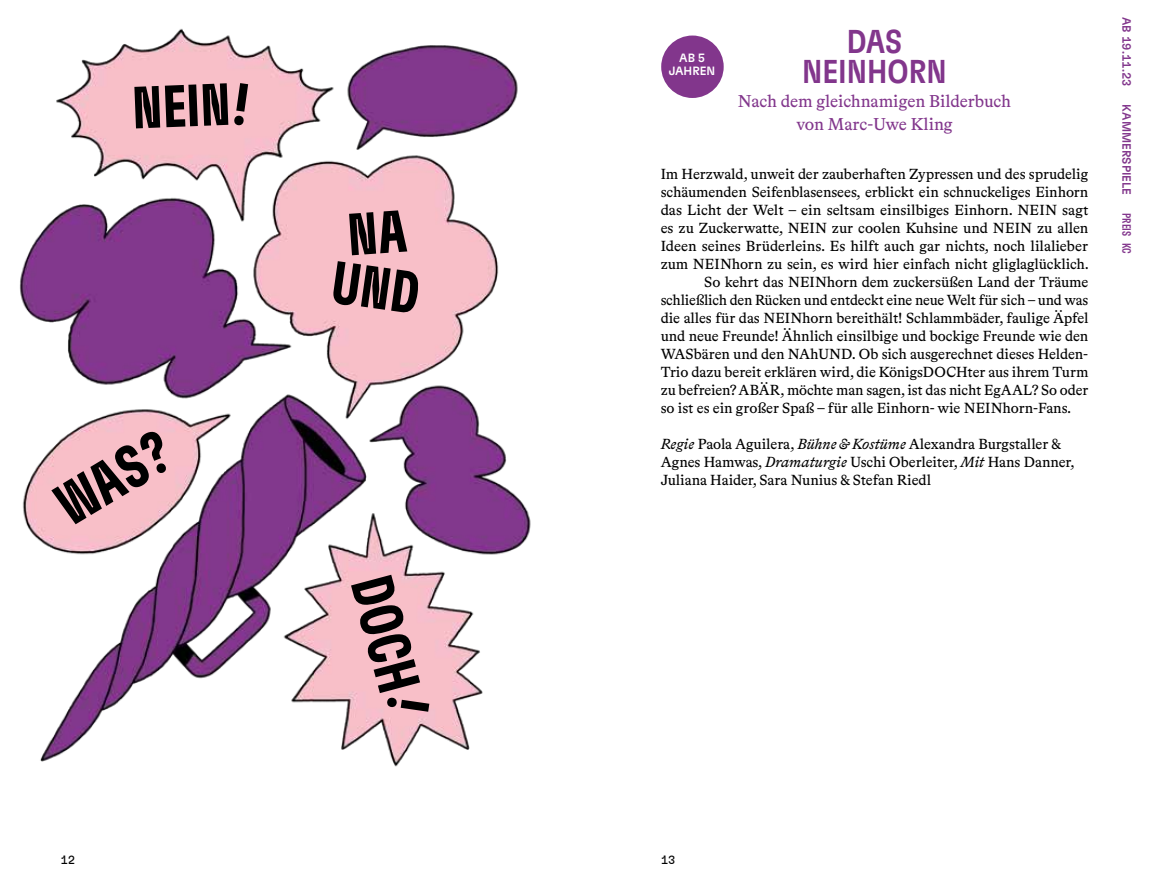
<style>
.page{position:relative;width:1149px;height:893px;background:#fff}
.page>*{position:absolute;margin:0;border:0;box-sizing:border-box;transform-origin:0 0}
.t1{font:59.4px "GT Flexa Cm Bd";color:#000}
.t2{font:500 condensed 33px/30px "GT Flexa";color:#82368c;text-align:center}
.t3{font:17.25px/22.5px "Bradford LL";letter-spacing:-.005em;color:#82368c;text-align:center}
.t4{font:14.7px/18px "Bradford LL";color:#000}
.t5{font:500 12px "GT Flexa";color:#82368c}
.t6{font:500 12px/12.8px "GT Flexa";color:#fff;text-align:center}
.t7{font:12px "GT Flexa Cm Md";color:#82368c}
.t8{font:12px "GT Flexa VF";color:#000}
.s1{font-style:italic}
</style>
<div class="page">
<img style="left:19px;top:28px;width:512px;height:739px">
<div style="left:661px;top:36px;width:62px;height:62px;background:#82368c;border-radius:50%"></div>
<svg style="left:233px;top:83px;width:16px;height:43px"></svg>
<svg style="left:386px;top:697px;width:43px;height:15px"></svg>
<div style="left:349px;top:210px;width:58px;height:45px;background:#f8bfc8"></div>
<div style="left:332px;top:261px;width:88px;height:53px;background:#f8bfc8"></div>
<div style="left:51px;top:429px;width:122px;height:97px;background:#f8bfc8"></div>
<h1 class="t1" style="left:131px;top:72px;width:100px;rotate:-2deg">NEIN</h1>
<h1 class="t1" style="left:404px;top:568px;width:119px;rotate:75deg">DOCH</h1>
<p class="t6" style="left:668px;top:51px;width:48px">AB 5<br>JAHREN</p>
<h2 class="t2" style="left:802px;top:25px;width:146px">DAS<br>NEINHORN</h2>
<p class="t3" style="left:737px;top:89px;width:274px">Nach dem gleichnamigen Bilderbuch von Marc-Uwe Kling</p>
<p class="t4" style="left:660px;top:164px;width:429px">Im Herzwald, unweit der zauberhaften Zypressen und des sprudelig</p>
<p class="t4" style="left:660px;top:182px;width:429px">schäumenden Seifenblasensees, erblickt ein schnuckeliges Einhorn</p>
<p class="t4" style="left:660px;top:200px;width:429px">das Licht der Welt – ein seltsam einsilbiges Einhorn. NEIN sagt</p>
<p class="t4" style="left:660px;top:218px;width:429px">es zu Zuckerwatte, NEIN zur coolen Kuhsine und NEIN zu allen</p>
<p class="t4" style="left:660px;top:236px;width:429px">Ideen seines Brüderleins. Es hilft auch gar nichts, noch lilalieber</p>
<p class="t4" style="left:660px;top:254px;width:430px">zum NEINhorn zu sein, es wird hier einfach nicht gliglaglücklich.</p>
<p class="t4" style="left:704px;top:272px;width:385px">So kehrt das NEINhorn dem zuckersüßen Land der Träume</p>
<p class="t4" style="left:660px;top:290px;width:429px">schließlich den Rücken und entdeckt eine neue Welt für sich – und was</p>
<p class="t4" style="left:660px;top:308px;width:429px">die alles für das NEINhorn bereithält! Schlammbäder, faulige Äpfel</p>
<p class="t4" style="left:660px;top:326px;width:429px">und neue Freunde! Ähnlich einsilbige und bockige Freunde wie den</p>
<p class="t4" style="left:660px;top:344px;width:429px">WASbären und den NAhUND. Ob sich ausgerechnet dieses Helden-</p>
<p class="t4" style="left:660px;top:362px;width:429px">Trio dazu bereit erklären wird, die KönigsDOCHter aus ihrem Turm</p>
<p class="t4" style="left:660px;top:380px;width:429px">zu befreien? ABÄR, möchte man sagen, ist das nicht EgAAL? So oder</p>
<p class="t4" style="left:660px;top:398px;width:412px">so ist es ein großer Spaß – für alle Einhorn- wie NEINhorn-Fans.</p>
<p class="t4" style="left:660px;top:434px;width:415px"><span class="s1">Regie</span> Paola Aguilera, <span class="s1">Bühne &amp; Kostüme</span> Alexandra Burgstaller &amp;<br>Agnes Hamwas, <span class="s1">Dramaturgie</span> Uschi Oberleiter, <span class="s1">Mit</span> Hans Danner,<br>Juliana Haider, Sara Nunius &amp; Stefan Riedl</p>
<p class="t5" style="left:1133px;top:17px;width:71px;rotate:90deg">AB 19.11.23</p>
<p class="t5" style="left:1133px;top:104px;width:92px;rotate:90deg">KAMMERSPIELE</p>
<p class="t7" style="left:1133px;top:213px;width:43px;rotate:90deg">PREIS KC</p>
<p class="t8" style="left:60px;top:853px;width:16px">12</p>
<p class="t8" style="left:660px;top:853px;width:16px">13</p>
</div>
